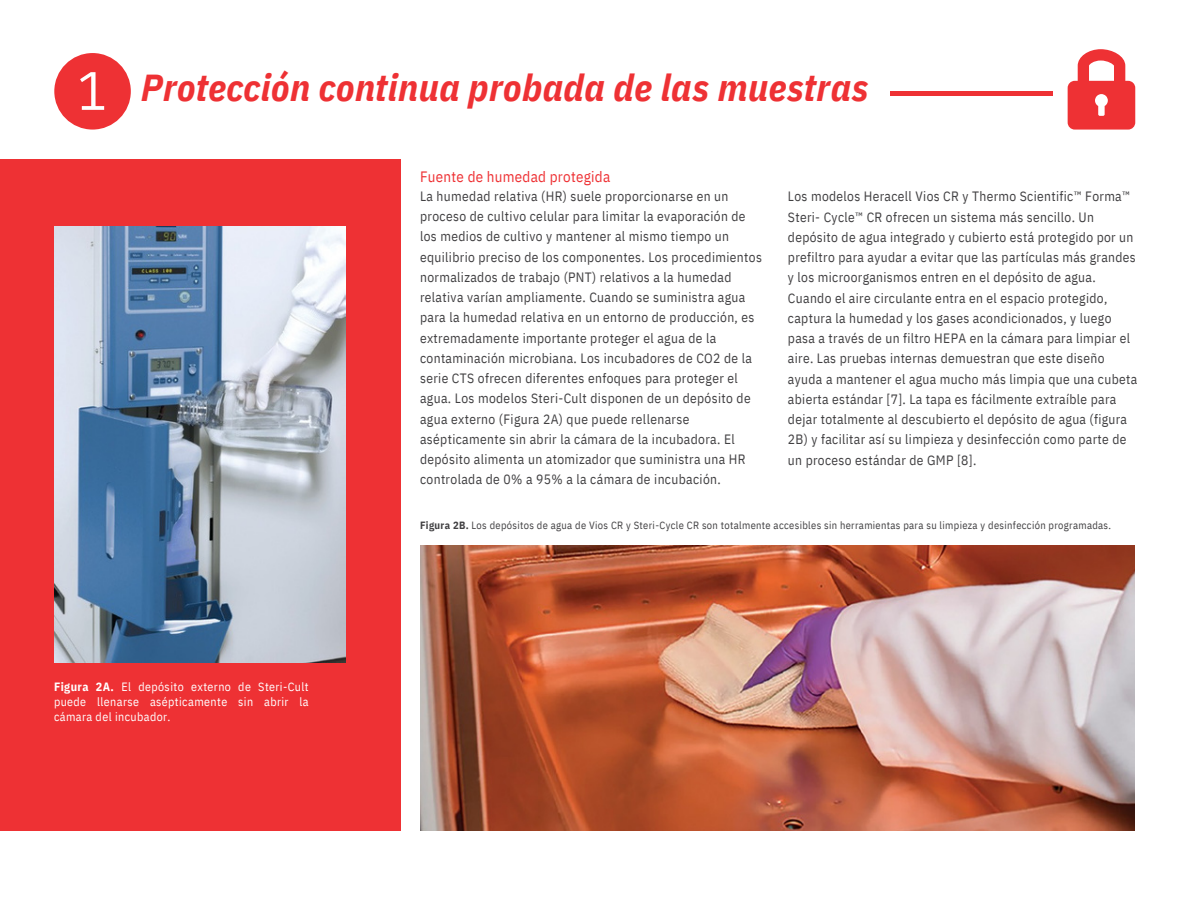
<style>
.page{position:relative;width:1188px;height:918px;background:#fff}
.page>*{position:absolute;margin:0;border:0;box-sizing:border-box;transform-origin:0 0}
.t1{font:italic 700 37.5px "IBM Plex Sans Cond";letter-spacing:.01em;color:#ee3134}
.t2{font:15px "IBM Plex Sans Cond";letter-spacing:.02em;color:#ee3134}
.t3{font:13.5px/20.2px "IBM Plex Sans Cond";letter-spacing:.025em;color:#414042}
.t4{font:12px/15px "IBM Plex Sans Cond";letter-spacing:.035em;color:#fff;text-align:justify}
.t5{font:10.5px "IBM Plex Sans Cond";letter-spacing:.03em;color:#414042}
.s1{font-weight:400;font-style:normal;font-size:54px;color:#fff}
.s2{font-weight:700}
</style>
<div class="page">
<div style="left:0;top:159px;width:400px;height:672px;background:#ee3134"></div>
<img style="left:420px;top:546px;width:714px;height:285px">
<img style="left:54px;top:226px;width:291px;height:437px">
<div style="left:54px;top:53px;width:77px;height:77px;background:#ee3134;border-radius:50%"></div>
<div style="left:891px;top:91px;width:162px;height:5px;background:#ee3134"></div>
<svg style="left:1068px;top:49px;width:67px;height:81px"></svg>
<h1 class="t1" style="left:78px;top:62px;width:793px"><span class="s1">1</span> Protección continua probada de las muestras</h1>
<p class="t2" style="left:420px;top:166px;width:192px">Fuente de humedad protegida</p>
<p class="t3" style="left:420px;top:186px;width:343px">La humedad relativa (HR) suele proporcionarse en un proceso de cultivo celular para limitar la evaporación de los medios de cultivo y mantener al mismo tiempo un equilibrio preciso de los componentes. Los procedimientos normalizados de trabajo (PNT) relativos a la humedad relativa varían ampliamente. Cuando se suministra agua para la humedad relativa en un entorno de producción, es extremadamente importante proteger el agua de la contaminación microbiana. Los incubadores de CO2 de la serie CTS ofrecen diferentes enfoques para proteger el agua. Los modelos Steri-Cult disponen de un depósito de agua externo (Figura 2A) que puede rellenarse asépticamente sin abrir la cámara de la incubadora. El depósito alimenta un atomizador que suministra una HR controlada de 0% a 95% a la cámara de incubación.</p>
<p class="t3" style="left:788px;top:186px;width:351px">Los modelos Heracell Vios CR y Thermo Scientific™ Forma™ Steri- Cycle™ CR ofrecen un sistema más sencillo. Un depósito de agua integrado y cubierto está protegido por un prefiltro para ayudar a evitar que las partículas más grandes y los microorganismos entren en el depósito de agua.<br>Cuando el aire circulante entra en el espacio protegido, captura la humedad y los gases acondicionados, y luego pasa a través de un filtro HEPA en la cámara para limpiar el aire. Las pruebas internas demuestran que este diseño ayuda a mantener el agua mucho más limpia que una cubeta abierta estándar [7]. La tapa es fácilmente extraíble para dejar totalmente al descubierto el depósito de agua (figura 2B) y facilitar así su limpieza y desinfección como parte de un proceso estándar de GMP [8].</p>
<p class="t4" style="left:54px;top:679px;width:256px"><span class="s2">Figura 2A.</span> El depósito externo de Steri-Cult puede llenarse asépticamente sin abrir la cámara del incubador.</p>
<p class="t5" style="left:420px;top:518px;width:693px"><span class="s2">Figura 2B.</span> Los depósitos de agua de Vios CR y Steri-Cycle CR son totalmente accesibles sin herramientas para su limpieza y desinfección programadas.</p>
</div>
